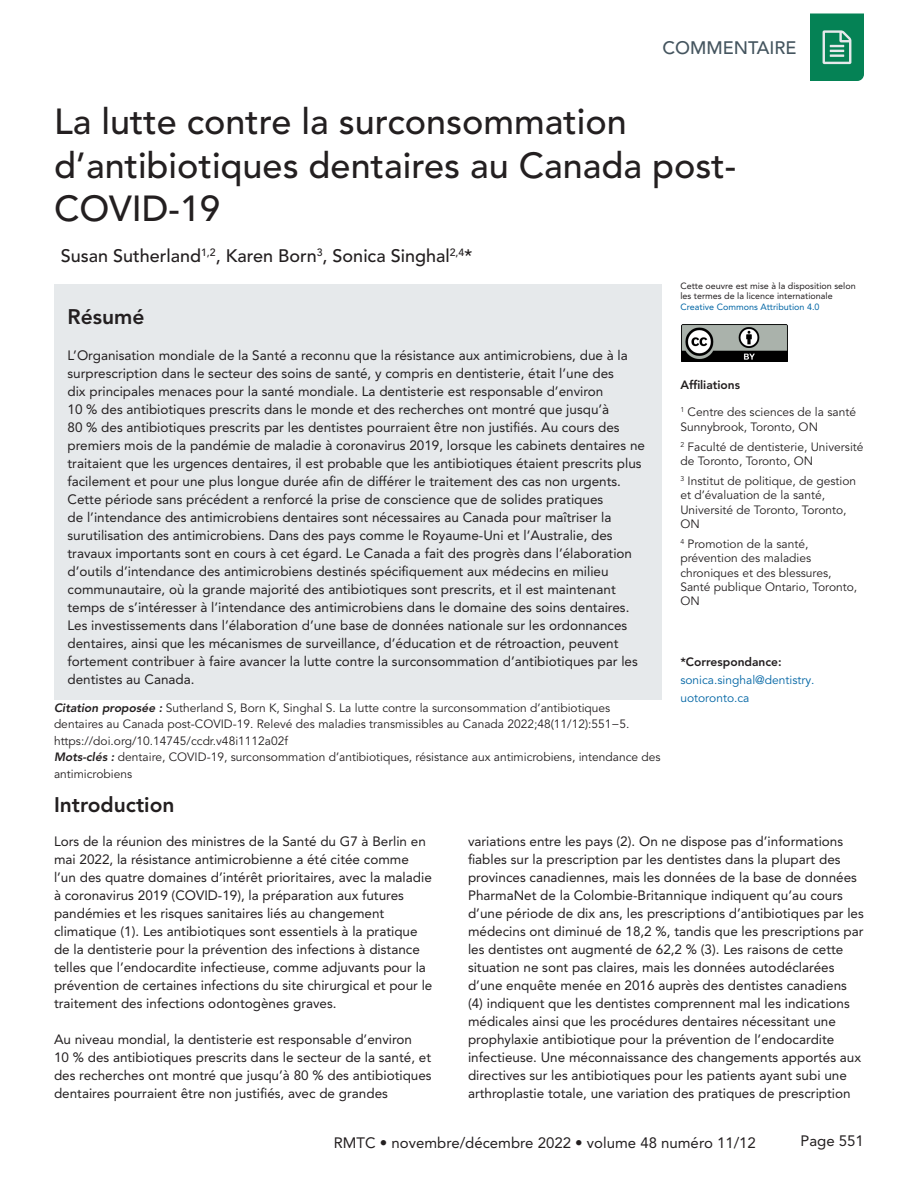
<style>
.page{position:relative;width:918px;height:1188px;background:#fff}
.page>*{position:absolute;margin:0;border:0;box-sizing:border-box;transform-origin:0 0}
.A_-_H2{font:500 36px/43.2px "Avenir LT Std";color:#231f20}
.A_-_H3_References_Sp{font:800 21px "Avenir LT Std";color:#231f20}
.A_-_H3{font:800 21px "Avenir LT Std";color:#231f20}
.A_-_Names{font:500 18px "Avenir LT Std";color:#231f20}
.t1{font:500 18px "Avenir LT Std";color:#45555f}
.t2{font:15px "Avenir LT Std";color:#231f20}
.A_-_Body{font:13.5px/18px "Avenir LT Std";color:#231f20}
.A_-_Suggested_Citati{font:12px/16.5px "Avenir LT Std";color:#231f20}
.A_-_Sidebar{font:12px/14.4px "Avenir LT Std";color:#231f20}
.A_-_Sidebar_Corresp{font:12px/18px "Avenir LT Std";color:#0065a4}
.A_-_Sidebar_Header{font:800 12px "Avenir LT Std";color:#231f20}
.A_-_Table_Figure_-_F{font:9px "Avenir LT Std";color:#231f20}
.A_-_Table_Figure_-_F-2{font:9px "Avenir LT Std";color:#0065a4}
.s1{font-weight:800;color:#231f20}
.s2{font-weight:800;font-style:italic}
</style>
<div class="page">
<svg style="left:810px;top:14px;width:54px;height:67px"></svg>
<div style="left:54px;top:284px;width:608px;height:416px;background:#e6e9eb"></div>
<img style="left:682px;top:324px;width:105px;height:37px">
<h3 class="t1" style="left:663px;top:37px;width:135px">COMMENTAIRE</h3>
<p class="A_-_H2" style="left:54px;top:101px;width:684px">La lutte contre la surconsommation d’antibiotiques dentaires au Canada post-<br>COVID-19</p>
<p class="A_-_Names" style="left:61px;top:245px;width:413px">Susan Sutherland<sup>1,2</sup>, Karen Born<sup>3</sup>, Sonica Singhal<sup>2,4</sup>*</p>
<p class="A_-_Table_Figure_-_F" style="left:680px;top:280px;width:177px">Cette oeuvre est mise à la disposition selon</p>
<p class="A_-_Table_Figure_-_F" style="left:680px;top:291px;width:154px">les termes de la licence internationale</p>
<p class="A_-_Table_Figure_-_F-2" style="left:680px;top:301px;width:141px">Creative Commons Attribution 4.0</p>
<p class="A_-_H3" style="left:68px;top:304px;width:78px">Résumé</p>
<p class="A_-_Body" style="left:68px;top:346px;width:579px">L’Organisation mondiale de la Santé a reconnu que la résistance aux antimicrobiens, due à la surprescription dans le secteur des soins de santé, y compris en dentisterie, était l’une des<br>dix principales menaces pour la santé mondiale. La dentisterie est responsable d’environ<br>10 % des antibiotiques prescrits dans le monde et des recherches ont montré que jusqu’à<br>80 % des antibiotiques prescrits par les dentistes pourraient être non justifiés. Au cours des premiers mois de la pandémie de maladie à coronavirus 2019, lorsque les cabinets dentaires ne traitaient que les urgences dentaires, il est probable que les antibiotiques étaient prescrits plus facilement et pour une plus longue durée afin de différer le traitement des cas non urgents.<br>Cette période sans précédent a renforcé la prise de conscience que de solides pratiques<br>de l’intendance des antimicrobiens dentaires sont nécessaires au Canada pour maîtriser la surutilisation des antimicrobiens. Dans des pays comme le Royaume-Uni et l’Australie, des travaux importants sont en cours à cet égard. Le Canada a fait des progrès dans l’élaboration d’outils d’intendance des antimicrobiens destinés spécifiquement aux médecins en milieu communautaire, où la grande majorité des antibiotiques sont prescrits, et il est maintenant temps de s’intéresser à l’intendance des antimicrobiens dans le domaine des soins dentaires.<br>Les investissements dans l’élaboration d’une base de données nationale sur les ordonnances dentaires, ainsi que les mécanismes de surveillance, d’éducation et de rétroaction, peuvent fortement contribuer à faire avancer la lutte contre la surconsommation d’antibiotiques par les dentistes au Canada.</p>
<p class="A_-_Sidebar_Header" style="left:680px;top:377px;width:61px">Affiliations</p>
<p class="A_-_Sidebar" style="left:680px;top:405px;width:177px"><sup>1</sup> Centre des sciences de la santé<br>Sunnybrook, Toronto, ON</p>
<p class="A_-_Sidebar" style="left:680px;top:440px;width:185px"><sup>2</sup> Faculté de dentisterie, Université de Toronto, Toronto, ON</p>
<p class="A_-_Sidebar" style="left:680px;top:474px;width:177px"><sup>3</sup> Institut de politique, de gestion et d’évaluation de la santé,<br>Université de Toronto, Toronto,<br>ON</p>
<p class="A_-_Sidebar" style="left:680px;top:537px;width:178px"><sup>4</sup> Promotion de la santé, prévention des maladies chroniques et des blessures,<br>Santé publique Ontario, Toronto,<br>ON</p>
<p class="A_-_Sidebar_Corresp" style="left:680px;top:653px;width:136px"><span class="s1">*Correspondance: </span>sonica.singhal@dentistry. uotoronto.ca</p>
<p class="A_-_Suggested_Citati" style="left:54px;top:700px;width:577px"><span class="s2">Citation proposée :</span> Sutherland S, Born K, Singhal S. La lutte contre la surconsommation d’antibiotiques dentaires au Canada post-COVID-19. Relevé des maladies transmissibles au Canada 2022;48(11/12):551−5. https://doi.org/10.14745/ccdr.v48i1112a02f</p>
<p class="A_-_Suggested_Citati" style="left:54px;top:749px;width:608px"><span class="s2">Mots-clés :</span> dentaire, COVID-19, surconsommation d’antibiotiques, résistance aux antimicrobiens, intendance des antimicrobiens</p>
<p class="A_-_H3_References_Sp" style="left:54px;top:793px;width:122px">Introduction</p>
<p class="A_-_Body" style="left:54px;top:832px;width:380px">Lors de la réunion des ministres de la Santé du G7 à Berlin en mai 2022, la résistance antimicrobienne a été citée comme l’un des quatre domaines d’intérêt prioritaires, avec la maladie à coronavirus 2019 (COVID-19), la préparation aux futures pandémies et les risques sanitaires liés au changement climatique (1). Les antibiotiques sont essentiels à la pratique de la dentisterie pour la prévention des infections à distance telles que l’endocardite infectieuse, comme adjuvants pour la prévention de certaines infections du site chirurgical et pour le traitement des infections odontogènes graves.</p>
<p class="A_-_Body" style="left:54px;top:1030px;width:379px">Au niveau mondial, la dentisterie est responsable d’environ<br>10 % des antibiotiques prescrits dans le secteur de la santé, et des recherches ont montré que jusqu’à 80 % des antibiotiques dentaires pourraient être non justifiés, avec de grandes</p>
<p class="A_-_Body" style="left:468px;top:832px;width:397px">variations entre les pays (2). On ne dispose pas d’informations fiables sur la prescription par les dentistes dans la plupart des provinces canadiennes, mais les données de la base de données PharmaNet de la Colombie-Britannique indiquent qu’au cours d’une période de dix ans, les prescriptions d’antibiotiques par les médecins ont diminué de 18,2 %, tandis que les prescriptions par les dentistes ont augmenté de 62,2 % (3). Les raisons de cette situation ne sont pas claires, mais les données autodéclarées d’une enquête menée en 2016 auprès des dentistes canadiens (4) indiquent que les dentistes comprennent mal les indications médicales ainsi que les procédures dentaires nécessitant une prophylaxie antibiotique pour la prévention de l’endocardite infectieuse. Une méconnaissance des changements apportés aux directives sur les antibiotiques pour les patients ayant subi une arthroplastie totale, une variation des pratiques de prescription</p>
<p class="t2" style="left:334px;top:1134px;width:424px">RMTC • novembre/décembre 2022 • volume 48 numéro 11/12</p>
<p class="t2" style="left:801px;top:1133px;width:65px">Page 551</p>
</div>
